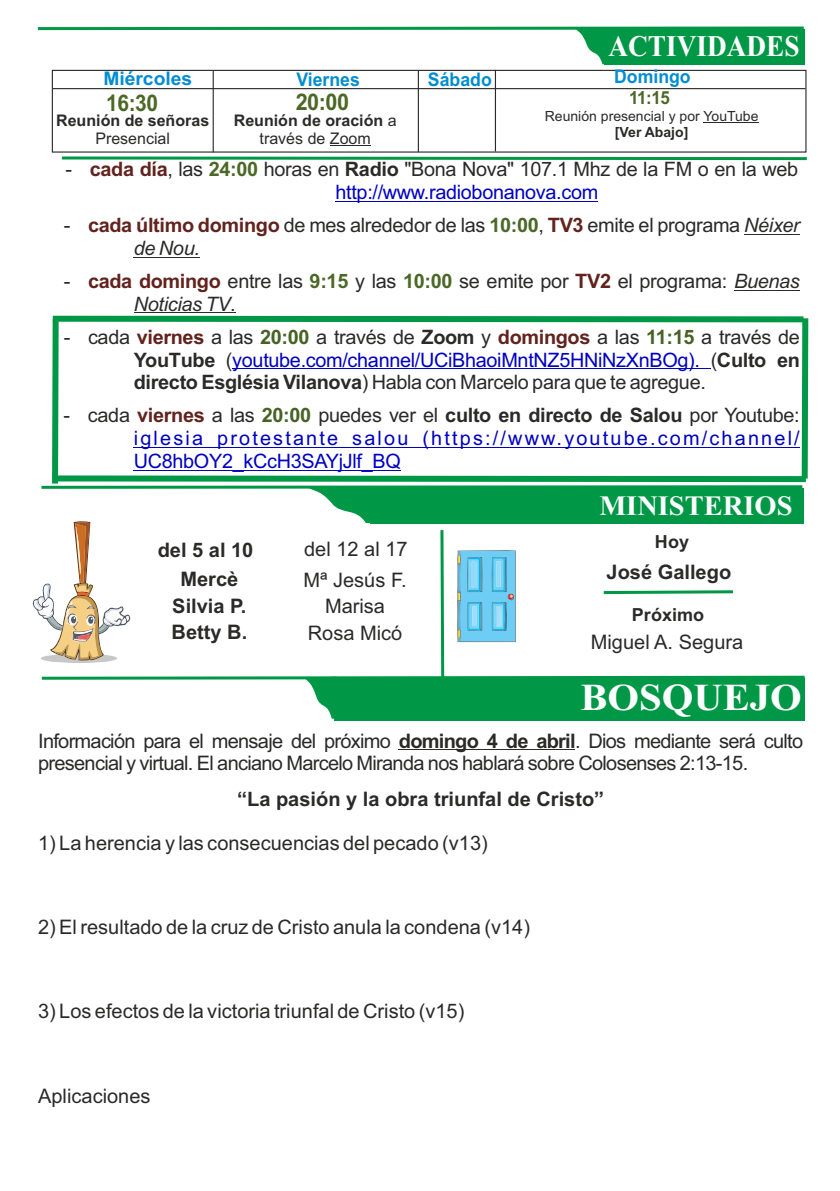
<style>
.page{position:relative;width:840px;height:1191px;background:#fff}
.page>*{position:absolute;margin:0;border:0;box-sizing:border-box;transform-origin:0 0}
.t1{font:700 38px "Times New Roman";color:#fefefe;scale:1.07 1}
.t2{font:700 30px "Times New Roman";color:#fefefe;scale:.91 1}
.t3{font:700 28px "Times New Roman";color:#fefefe}
.t4{font:700 23px "Arial";letter-spacing:-.02em;color:#4c6826;scale:.91 1}
.t5{font:700 23px "Arial";letter-spacing:-.02em;color:#4c6826;scale:.94 1}
.t6{font:20px/26.2px "Arial";color:#2b2a29;text-align:center}
.t7{font:20px/22.6px "Arial";letter-spacing:-.035em;color:#2b2a29}
.t8{font:700 20px/29.6px "Arial";color:#2b2a29;text-align:center}
.t9{font:19.8px/22.8px "Arial";letter-spacing:-.015em;color:#2b2a29}
.t10{font:19.8px/22.8px "Arial";letter-spacing:.11em;color:#0000c4;text-align:justify}
.t11{font:italic 19.8px "Arial";color:#2b2a29}
.t12{font:700 18.8px "Arial";color:#008dd2;scale:.94 1}
.t13{font:700 18.8px "Arial";color:#008dd2}
.t14{font:700 18px "Arial";color:#2b2a29}
.t15{font:700 18px "Arial";color:#4c6826;scale:.94 1}
.t16{font:700 16px/17.8px "Arial";color:#2b2a29;text-align:center}
.t17{font:16px "Arial";color:#2b2a29}
.t18{font:14px "Arial";color:#2b2a29}
.t19{font:700 14px "Arial";color:#2b2a29}
.s1{font-weight:400}
.s2{font-weight:700;color:#62221d}
.s3{font-weight:700;color:#4c6826}
.s4{font-weight:700}
.s5{color:#0000c4}
.s6{font-style:italic}
.s7{font-weight:700;color:#61221d}
.s8{font-weight:700;color:#476225}
.s9{color:#2b2a29}
.s10{font-weight:700;color:#2b2a29}
</style>
<div class="page">
<hr style="left:335px;top:201px;width:263px;height:1px;background:#0000c4">
<hr style="left:743px;top:234px;width:56px;height:1px;background:#2b2a29">
<hr style="left:134px;top:256px;width:66px;height:1px;background:#2b2a29">
<hr style="left:733px;top:290px;width:66px;height:1px;background:#2b2a29">
<hr style="left:53px;top:88px;width:752px;height:1px;background:#2b2a29">
<div style="left:52px;top:70px;width:754px;height:83px;border:1px solid #2b2a29"></div>
<hr style="left:417px;top:70px;width:1px;height:82px;background:#2b2a29">
<hr style="left:212px;top:71px;width:2px;height:81px;background:#2b2a29">
<hr style="left:494px;top:70px;width:1px;height:81px;background:#2b2a29">
<svg style="left:577px;top:30px;width:27px;height:34px"></svg>
<div style="left:604px;top:30px;width:200px;height:35px;background:#009846"></div>
<hr style="left:38px;top:27px;width:765px;height:3px;background:#009846">
<svg style="left:61px;top:156px;width:746px;height:5px"></svg>
<hr style="left:330px;top:145px;width:40px;height:1px;background:#2b2a29">
<hr style="left:703px;top:122px;width:55px;height:1px;background:#2b2a29">
<div style="left:334px;top:678px;width:471px;height:42px;background:#009846"></div>
<hr style="left:398px;top:749px;width:176px;height:1px;background:#2b2a29">
<svg style="left:32px;top:312px;width:777px;height:406px"></svg>
<h2 class="t2" style="left:608px;top:36px;width:211px">ACTIVIDADES</h2>
<p class="t13" style="left:103px;top:71px;width:90px">Miércoles</p>
<p class="t12" style="left:296px;top:72px;width:69px">Viernes</p>
<p class="t12" style="left:427px;top:72px;width:69px">Sábado</p>
<p class="t12" style="left:613px;top:70px;width:83px">Domingo</p>
<p class="t16" style="left:234px;top:113px;width:164px">Reunión de oración <span class="s1">a través de Zoom</span></p>
<p class="t15" style="left:628px;top:91px;width:45px">11:15</p>
<p class="t18" style="left:544px;top:111px;width:215px">Reunión presencial y por YouTube</p>
<p class="t19" style="left:614px;top:126px;width:75px">[Ver Abajo]</p>
<p class="t4" style="left:106px;top:95px;width:58px">16:30</p>
<p class="t5" style="left:295px;top:94px;width:58px">20:00</p>
<p class="t16" style="left:56px;top:113px;width:154px">Reunión de señoras</p>
<p class="t17" style="left:95px;top:132px;width:76px">Presencial</p>
<p class="t9" style="left:65px;top:159px;width:8px">-</p>
<p class="t9" style="left:335px;top:159px;width:464px;text-indent:-245px"><span class="s2">cada día</span>, las <span class="s3">24:00</span> horas en <span class="s4">Radio</span> "Bona Nova" 107.1 Mhz de la FM o en la web <span class="s5">http://www.radiobonanova.com</span></p>
<p class="t9" style="left:64px;top:215px;width:737px">- <span class="s2">cada último domingo</span> de mes alrededor de las <span class="s3">10:00</span> <span class="s2">TV3</span> emite el programa <span class="s6">Néixer</span></p>
<p class="t9" style="left:538px;top:215px;width:7px">,</p>
<p class="t11" style="left:134px;top:240px;width:68px">de Nou.</p>
<p class="t9" style="left:134px;top:271px;width:667px;text-indent:-70px">- <span class="s2">cada domingo</span> entre las <span class="s3">9:15</span> y las <span class="s3">10:00</span> se emite por <span class="s2">TV2</span> el programa: <span class="s6">Buenas<br>Noticias TV</span>.</p>
<p class="t9" style="left:134px;top:327px;width:667px;text-align:justify;text-indent:-70px">- cada <span class="s7">viernes</span> a las <span class="s8">20:00</span> a través de <span class="s4">Zoom</span> y <span class="s2">domingos</span> a las <span class="s8">11:15</span> a través de <span class="s4">YouTube</span> (<span class="s5">youtube.com/channel/UCiBhaoiMntNZ5HNiNzXnBOg).</span> (<span class="s4">Culto en directo Església Vilanova</span>) Habla con Marcelo para que te agregue.</p>
<p class="t10" style="left:134px;top:406px;width:667px;text-indent:-70px"><span class="s9">- cada</span> <span class="s2">viernes</span> <span class="s9">a las</span> <span class="s8">20:00</span> <span class="s9">puedes ver el</span> <span class="s10">culto en directo de Salou</span> <span class="s9">por Youtube: </span>iglesia protestante salou (https://www.youtube.com/channel/ UC8hbOY2_kCcH3SAYjJlf_BQ</p>
<p class="t8" style="left:158px;top:537px;width:97px">del 5 al 10<br>Mercè</p>
<p class="t8" style="left:171px;top:594px;width:77px;line-height:26.2px;text-align:left">Silvia P.<br>Betty B.</p>
<p class="t6" style="left:304px;top:538px;width:105px">del 12 al 17</p>
<p class="t6" style="left:303px;top:569px;width:104px">Mª Jesús F.<br>Marisa<br>Rosa Micó</p>
<h3 class="t3" style="left:599px;top:495px;width:194px">MINISTERIOS</h3>
<p class="t14" style="left:654px;top:535px;width:36px">Hoy</p>
<p class="t8" style="left:606px;top:559px;width:126px">José Gallego</p>
<p class="t14" style="left:631px;top:608px;width:74px">Próximo</p>
<p class="t6" style="left:590px;top:630px;width:154px">Miguel A. Segura</p>
<h1 class="t1" style="left:580px;top:684px;width:208px">BOSQUEJO</h1>
<p class="t7" style="left:38px;top:731px;width:766px">Información para el mensaje del próximo <span class="s4">domingo 4 de abril</span>. Dios mediante será culto presencial y virtual. El anciano Marcelo Miranda nos hablará sobre Colosenses 2:13-15.</p>
<p class="t8" style="left:237px;top:785px;width:368px">“La pasión y la obra triunfal de Cristo”</p>
<p class="t6" style="left:38px;top:831px;width:451px">1) La herencia y las consecuencias del pecado (v13)</p>
<p class="t6" style="left:38px;top:915px;width:493px">2) El resultado de la cruz de Cristo anula la condena (v14)</p>
<p class="t6" style="left:38px;top:1000px;width:427px">3) Los efectos de la victoria triunfal de Cristo (v15)</p>
<p class="t6" style="left:38px;top:1084px;width:114px">Aplicaciones</p>
</div>
